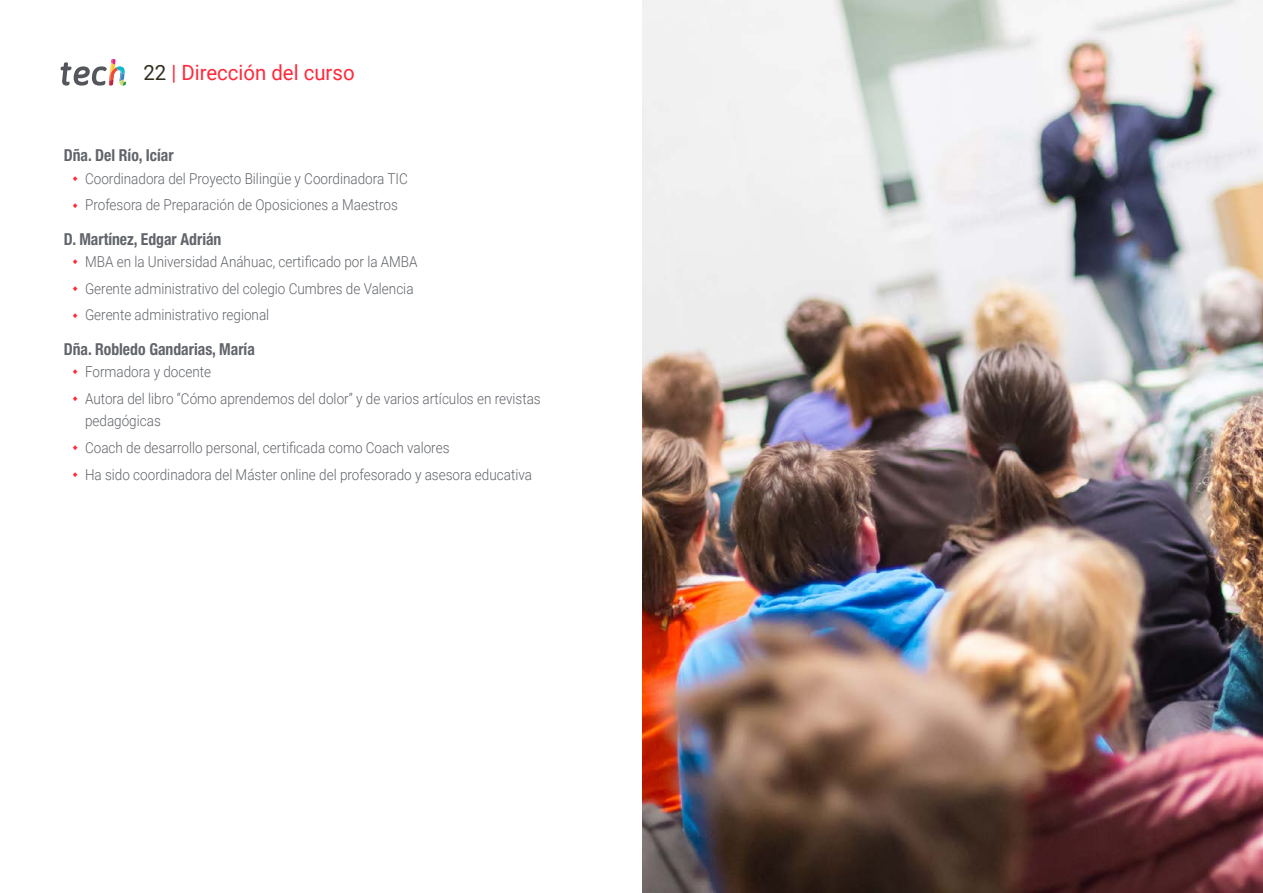
<style>
.page{position:relative;width:1263px;height:893px;background:#fff}
.page>*{position:absolute;margin:0;border:0;box-sizing:border-box;transform-origin:0 0}
.t1{font:21px "Roboto";color:#ff293a}
.t2{font:700 condensed 16.5px "Helvetica Neue LT Std";color:#61646a;scale:.95 1}
.t3{font:300 15px/26.7px "Roboto";color:#61646a;scale:.9 1}
.s1{color:#312e20}
</style>
<div class="page">
<img style="left:642px;top:0;width:621px;height:893px">
<svg style="left:61px;top:59px;width:65px;height:27px"></svg>
<h1 class="t1" style="left:144px;top:57px;width:213px"><span class="s1">22</span> | Dirección del curso</h1>
<p class="t2" style="left:64px;top:145px;width:117px">Dña. Del Río, Icíar</p>
<p class="t3" style="left:85px;top:164px;width:360px">Coordinadora del Proyecto Bilingüe y Coordinadora TIC<br>Profesora de Preparación de Oposiciones a Maestros</p>
<p class="t2" style="left:64px;top:229px;width:167px">D. Martínez, Edgar Adrián</p>
<p class="t3" style="left:85px;top:248px;width:371px">MBA en la Universidad Anáhuac, certificado por la AMBA<br>Gerente administrativo del colegio Cumbres de Valencia<br>Gerente administrativo regional</p>
<p class="t2" style="left:64px;top:339px;width:203px">Dña. Robledo Gandarias, María</p>
<p class="t3" style="left:85px;top:358px;width:508px">Formadora y docente<br>Autora del libro “Cómo aprendemos del dolor” y de varios artículos en revistas</p>
<p class="t3" style="left:85px;top:407px;width:498px">pedagógicas<br>Coach de desarrollo personal, certificada como Coach valores<br>Ha sido coordinadora del Máster online del profesorado y asesora educativa</p>
</div>
